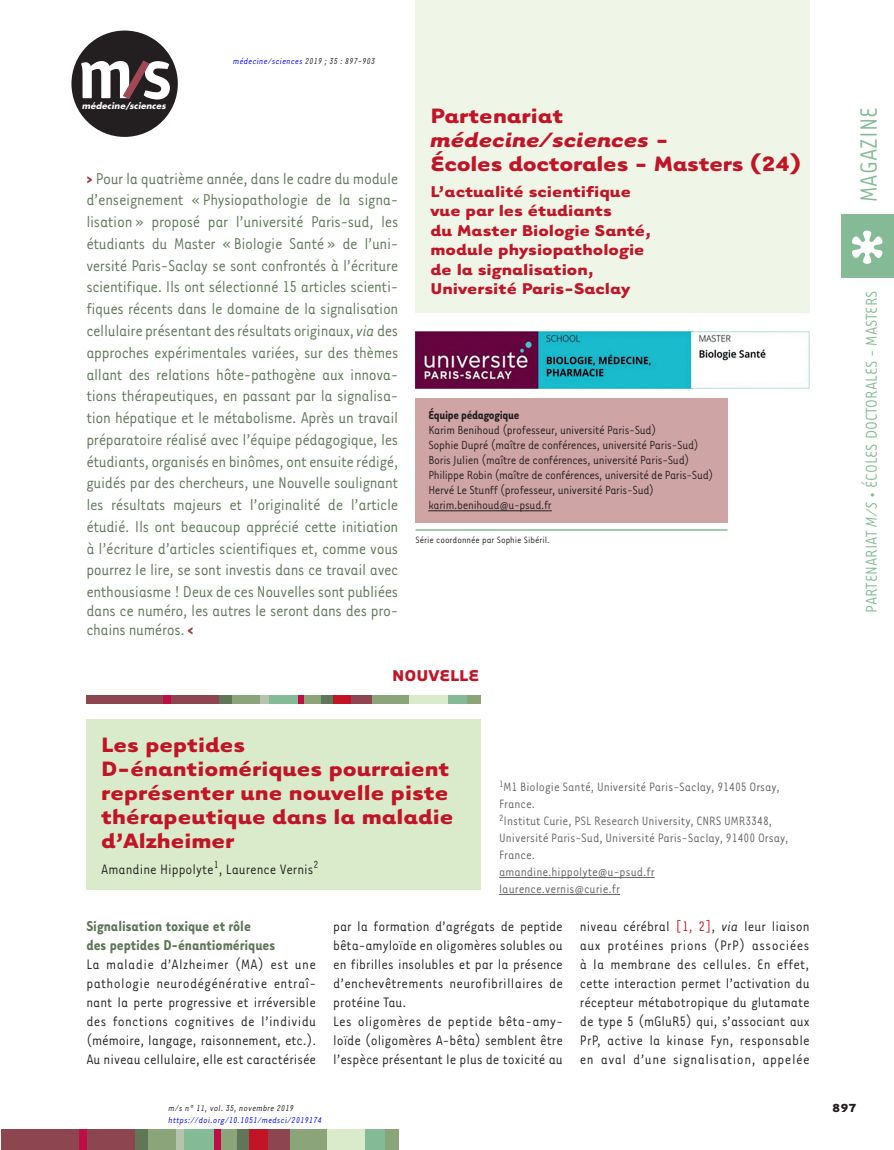
<style>
.page{position:relative;width:894px;height:1150px;background:#fff}
.page>*{position:absolute;margin:0;border:0;box-sizing:border-box;transform-origin:0 0}
.t1{font:27px "Tarzana Narrow";color:#84ba95}
.t2{font:700 24px/24px "Tarzana Wide";color:#c11527}
.t3{font:18px/21.8px "Tarzana Narrow";letter-spacing:-.02em;color:#5f7659;text-align:justify}
.t4{font:700 18px/19.5px "Tarzana Wide";color:#c11527}
.t5{font:18px "Tarzana Narrow";color:#84ba95}
.t6{font:700 16.5px/18.9px "Tarzana Narrow";color:#5f7659}
.t7{font:15.75px/18.9px "Tarzana Narrow";color:#231f20;text-align:justify}
.t8{font:13.95px/17px "Tarzana Narrow";color:#636366}
.t9{font:13.5px/15px "Tarzana Narrow";letter-spacing:-.02em;color:#231f20}
.t10{font:700 13.5px "Tarzana Narrow";letter-spacing:-.02em;color:#231f20}
.t11{font:700 13.5px "Tarzana Wide";color:#231f20}
.t12{font:10.5px "Tarzana Narrow";color:#231f20}
.t13{font:italic 9.75px "Tarzana Narrow";letter-spacing:.025em;color:#00f}
.t14{font:italic 9.75px "Tarzana Narrow";letter-spacing:.025em;color:#231f20}
.t15{font:italic 700 8.55px "Futura";letter-spacing:.01em;color:#fff}
.s1{color:#231f20}
.s2{font-weight:700;color:#8d454f}
.s3{font-style:italic}
.s4{color:#bf182a}
</style>
<div class="page">
<div style="left:1px;top:1128px;width:134px;height:21px;background:#8d454f"></div>
<div style="left:236px;top:1128px;width:13px;height:21px;background:#5f7659"></div>
<div style="left:79px;top:1128px;width:8px;height:21px;background:#c10d45"></div>
<div style="left:135px;top:1128px;width:21px;height:21px;background:#5f7659"></div>
<div style="left:148px;top:1128px;width:30px;height:21px;background:#8ba479"></div>
<div style="left:176px;top:1128px;width:9px;height:21px;background:#b6c4ad"></div>
<div style="left:185px;top:1128px;width:29px;height:21px;background:#84ba95"></div>
<div style="left:218px;top:1128px;width:19px;height:21px;background:#8ba479"></div>
<div style="left:214px;top:1128px;width:6px;height:21px;background:#c10d45"></div>
<div style="left:249px;top:1128px;width:27px;height:21px;background:#c11527"></div>
<div style="left:288px;top:1128px;width:39px;height:21px;background:#8ba479"></div>
<div style="left:268px;top:1128px;width:21px;height:21px;background:#8d454f"></div>
<div style="left:327px;top:1128px;width:39px;height:21px;background:#daebcb"></div>
<div style="left:365px;top:1128px;width:21px;height:21px;background:#84ba95"></div>
<div style="left:385px;top:1128px;width:13px;height:21px;background:#8ba479"></div>
<div style="left:841px;top:214px;width:52px;height:64px;background:#84ba95"></div>
<svg style="left:852px;top:230px;width:30px;height:34px"></svg>
<div style="left:415px;top:0;width:394px;height:312px;background:#eff6e8"></div>
<div style="left:415px;top:398px;width:312px;height:125px;background:#cfa4a4"></div>
<hr style="left:428px;top:510px;width:123px;height:1px;background:#231f20">
<img style="left:415px;top:331px;width:394px;height:57px">
<hr style="left:415px;top:529px;width:312px;height:1px;background:#84ba95">
<hr style="left:499px;top:877px;width:155px;height:1px;background:#636366">
<hr style="left:499px;top:894px;width:121px;height:1px;background:#636366">
<div style="left:86px;top:718px;width:394px;height:171px;background:#daebcb"></div>
<div style="left:86px;top:695px;width:133px;height:8px;background:#8d454f"></div>
<div style="left:219px;top:695px;width:26px;height:8px;background:#5f7659"></div>
<div style="left:319px;top:695px;width:14px;height:8px;background:#5f7659"></div>
<div style="left:232px;top:695px;width:29px;height:8px;background:#8ba479"></div>
<div style="left:268px;top:695px;width:29px;height:8px;background:#84ba95"></div>
<div style="left:448px;top:695px;width:20px;height:8px;background:#84ba95"></div>
<div style="left:302px;top:695px;width:18px;height:8px;background:#8ba479"></div>
<div style="left:467px;top:695px;width:13px;height:8px;background:#8ba479"></div>
<div style="left:371px;top:695px;width:39px;height:8px;background:#8ba479"></div>
<div style="left:410px;top:695px;width:38px;height:8px;background:#daebcb"></div>
<div style="left:260px;top:695px;width:8px;height:8px;background:#b6c4ad"></div>
<div style="left:164px;top:695px;width:7px;height:8px;background:#c10d45"></div>
<div style="left:297px;top:695px;width:6px;height:8px;background:#c10d45"></div>
<div style="left:333px;top:695px;width:26px;height:8px;background:#c11527"></div>
<div style="left:351px;top:695px;width:21px;height:8px;background:#8d454f"></div>
<div style="left:71px;top:31px;width:107px;height:106px;background:#231f20;border-radius:50%"></div>
<svg style="left:81px;top:61px;width:89px;height:38px"></svg>
<p class="t15" style="left:82px;top:100px;width:85px">médecine/sciences</p>
<p class="t13" style="left:233px;top:55px;width:144px">médecine/sciences <span class="s1">2019 ; 35 : 897-903</span></p>
<p class="t3" style="left:86px;top:166px;width:313px"><span class="s2">&gt;</span> Pour la quatrième année, dans le cadre du module d’enseignement « Physiopathologie de la signa&shy;lisation » proposé par l’université Paris-sud, les étudiants du Master « Biologie Santé » de l’uni&shy;versité Paris-Saclay se sont confrontés à l’écriture scientifique. Ils ont sélectionné 15 articles scienti&shy;fiques récents dans le domaine de la signalisation cellulaire présentant des résultats originaux, <span class="s3">via</span> des approches expérimentales variées, sur des thèmes allant des relations hôte-pathogène aux innova&shy;tions thérapeutiques, en passant par la signalisa&shy;tion hépatique et le métabolisme. Après un travail préparatoire réalisé avec l’équipe pédagogique, les étudiants, organisés en binômes, ont ensuite rédigé, guidés par des chercheurs, une Nouvelle soulignant les résultats majeurs et l’originalité de l’article étudié. Ils ont beaucoup apprécié cette initiation à l’écriture d’articles scientifiques et, comme vous pourrez le lire, se sont investis dans ce travail avec enthousiasme ! Deux de ces Nouvelles sont publiées</p>
<p class="t3" style="left:86px;top:600px;width:313px;line-height:18.9px">dans ce numéro, les autres le seront dans des pro&shy;chains numéros. <span class="s2">&lt;</span></p>
<h2 class="t2" style="left:430px;top:102px;width:372px">Partenariat<br><span class="s3">médecine/sciences</span> -<br>Écoles doctorales - Masters (24)</h2>
<p class="t4" style="left:430px;top:180px;width:222px">L’actualité scientifique vue par les étudiants<br>du Master Biologie Santé, module physiopathologie de la signalisation,<br>Université Paris-Saclay</p>
<p class="t10" style="left:428px;top:407px;width:92px">Équipe pédagogique</p>
<p class="t9" style="left:428px;top:422px;width:286px">Karim Benihoud (professeur, université Paris-Sud)<br>Sophie Dupré (maître de conférences, université Paris-Sud)<br>Boris Julien (maître de conférences, université Paris-Sud)<br>Philippe Robin (maître de conférences, université de Paris-Sud)<br>Hervé Le Stunff (professeur, université Paris-Sud) karim.benihoud@u-psud.fr</p>
<p class="t12" style="left:415px;top:534px;width:136px">Série coordonnée par Sophie Sibéril.</p>
<p class="t4" style="left:392px;top:665px;width:89px">NOUVELLE</p>
<h2 class="t2" style="left:101px;top:731px;width:354px">Les peptides<br>D-énantiomériques pourraient représenter une nouvelle piste thérapeutique dans la maladie d’Alzheimer</h2>
<p class="t7" style="left:101px;top:858px;width:218px">Amandine Hippolyte<sup>1</sup>, Laurence Vernis<sup>2</sup></p>
<p class="t8" style="left:499px;top:777px;width:291px"><sup>1</sup>M1 Biologie Santé, Université Paris-Saclay, 91405 Orsay, France.<br><sup>2</sup>Institut Curie, PSL Research University, CNRS UMR3348, Université Paris-Sud, Université Paris-Saclay, 91400 Orsay, France.<br>amandine.hippolyte@u-psud.fr<br>laurence.vernis@curie.fr</p>
<p class="t6" style="left:86px;top:915px;width:190px">Signalisation toxique et rôle<br>des peptides D-énantiomériques</p>
<p class="t7" style="left:86px;top:954px;width:231px">La maladie d’Alzheimer (MA) est une pathologie neurodégénérative entraî&shy;nant la perte progressive et irréversible des fonctions cognitives de l’individu (mémoire, langage, raisonnement, etc.).<br>Au niveau cellulaire, elle est caractérisée</p>
<p class="t7" style="left:333px;top:916px;width:231px;text-align:left">par la formation d’agrégats de peptide bêta-amyloïde en oligomères solubles ou en fibrilles insolubles et par la présence d’enchevêtrements neurofibrillaires de protéine Tau.<br>Les oligomères de peptide bêta-amy&shy;loïde (oligomères A-bêta) semblent être l’espèce présentant le plus de toxicité au</p>
<p class="t7" style="left:580px;top:916px;width:231px">niveau cérébral <span class="s4">[1, 2]</span>, <span class="s3">via</span> leur liaison aux protéines prions (PrP) associées à la membrane des cellules. En effet, cette interaction permet l’activation du récepteur métabotropique du glutamate de type 5 (mGluR5) qui, s’associant aux PrP, active la kinase Fyn, responsable en aval d’une signalisation, appelée</p>
<h1 class="t1" style="left:852px;top:202px;width:96px;rotate:-90deg">MAGAZINE</h1>
<p class="t5" style="left:860px;top:612px;width:323px;rotate:-90deg">PARTENARIAT <span class="s3">M/S</span> • ÉCOLES DOCTORALES - MASTERS</p>
<p class="t14" style="left:169px;top:1101px;width:127px">m/s n° 11, vol. 35, novembre 2019</p>
<p class="t11" style="left:832px;top:1098px;width:26px">897</p>
<p class="t13" style="left:169px;top:1113px;width:155px">https://doi.org/10.1051/medsci/2019174</p>
</div>
